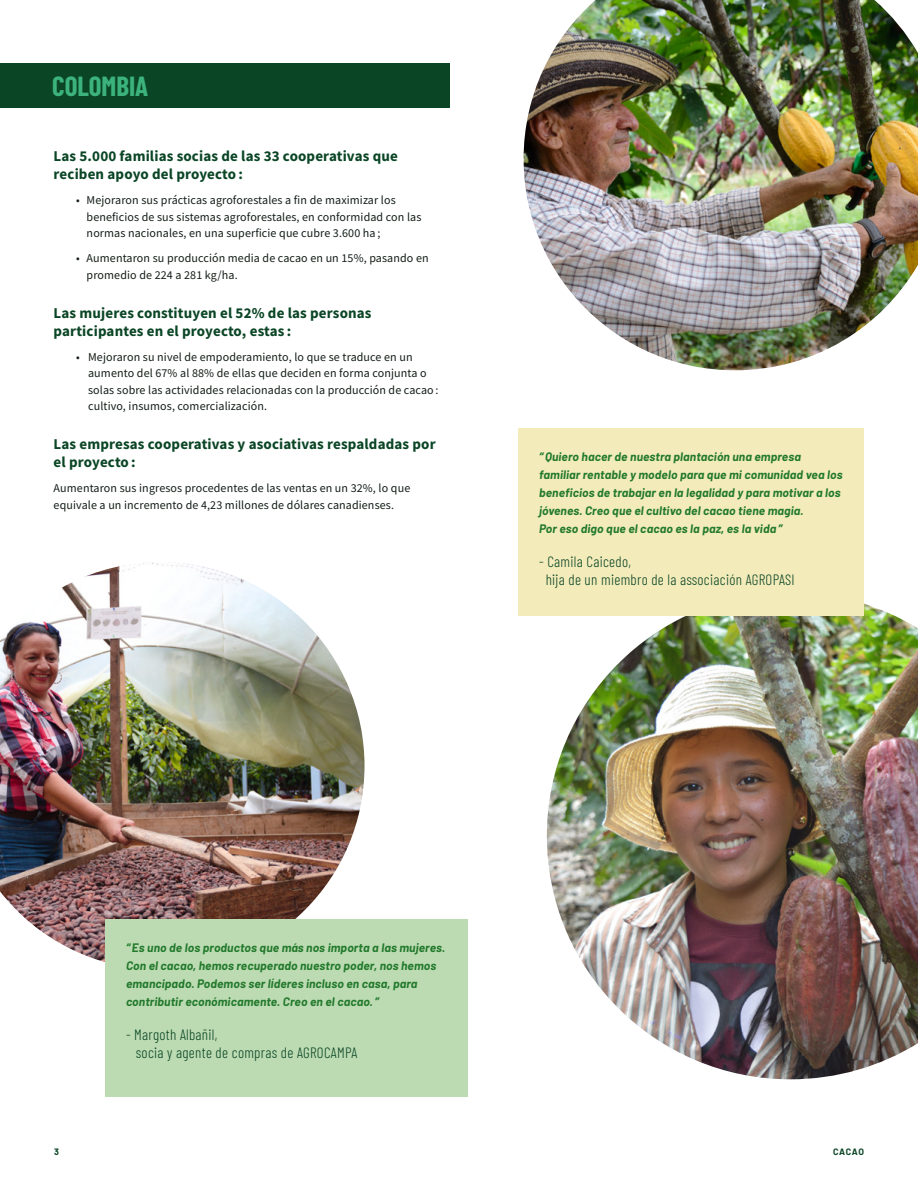
<style>
.page{position:relative;width:918px;height:1188px;background:#fff}
.page>*{position:absolute;margin:0;border:0;box-sizing:border-box;transform-origin:0 0}
.t1{font:700 27px "Barlow Condensed";color:#3cb37d}
.t2{font:700 15px/18px "Source Sans Pro";letter-spacing:.01em;color:#0a4525}
.t3{font:300 15px/18px "Barlow Condensed";letter-spacing:.02em;color:#0a4525}
.t4{font:12px/16.5px "Source Sans Pro";letter-spacing:.01em;color:#141e17}
.t5{font:italic 700 12px/18px "Barlow";letter-spacing:.01em;color:#22792c}
.t6{font:700 9px "Barlow";letter-spacing:.06em;color:#0a4525}
</style>
<div class="page">
<img style="left:524px;top:0;width:394px;height:370px">
<img style="left:547px;top:603px;width:371px;height:476px">
<img style="left:0;top:562px;width:365px;height:400px">
<div style="left:105px;top:919px;width:363px;height:177px;background:#bcdbb2"></div>
<div style="left:518px;top:428px;width:346px;height:188px;background:#f3ebba"></div>
<div style="left:0;top:63px;width:450px;height:45px;background:#0a4525"></div>
<h1 class="t1" style="left:52px;top:67px;width:98px">COLOMBIA</h1>
<p class="t2" style="left:54px;top:147px;width:346px">Las 5.000 familias socias de las 33 cooperativas que reciben apoyo del proyecto :</p>
<p class="t4" style="left:87px;top:192px;width:336px;text-indent:-10px">• Mejoraron sus prácticas agroforestales a fin de maximizar los beneficios de sus sistemas agroforestales, en conformidad con las normas nacionales, en una superficie que cubre 3.600 ha ;</p>
<p class="t4" style="left:87px;top:250px;width:344px;text-indent:-10px">• Aumentaron su producción media de cacao en un 15%, pasando en promedio de 224 a 281 kg/ha.</p>
<p class="t2" style="left:54px;top:303px;width:319px">Las mujeres constituyen el 52% de las personas participantes en el proyecto, estas :</p>
<p class="t4" style="left:88px;top:348px;width:352px;text-indent:-12px">• Mejoraron su nivel de empoderamiento, lo que se traduce en un aumento del 67% al 88% de ellas que deciden en forma conjunta o solas sobre las actividades relacionadas con la producción de cacao : cultivo, insumos, comercialización.</p>
<p class="t2" style="left:54px;top:435px;width:384px">Las empresas cooperativas y asociativas respaldadas por el proyecto :</p>
<p class="t4" style="left:54px;top:480px;width:358px">Aumentaron sus ingresos procedentes de las ventas en un 32%, lo que equivale a un incremento de 4,23 millones de dólares canadienses.</p>
<p class="t5" style="left:539px;top:447px;width:305px">“ Quiero hacer de nuestra plantación una empresa familiar rentable y modelo para que mi comunidad vea los beneficios de trabajar en la legalidad y para motivar a los jóvenes. Creo que el cultivo del cacao tiene magia.<br>Por eso digo que el cacao es la paz, es la vida ”</p>
<p class="t3" style="left:546px;top:552px;width:250px;text-indent:-7px">- Camila Caicedo,<br>hija de un miembro de la associación AGROPASI</p>
<p class="t5" style="left:126px;top:938px;width:321px">“ Es uno de los productos que más nos importa a las mujeres.<br>Con el cacao, hemos recuperado nuestro poder, nos hemos emancipado. Podemos ser lÍderes incluso en casa, para contributir económicamente. Creo en el cacao.”</p>
<p class="t3" style="left:136px;top:1024px;width:223px;text-indent:-10px">- Margoth Albañil,<br>socia y agente de compras de AGROCAMPA</p>
<p class="t6" style="left:54px;top:1145px;width:6px">3</p>
<p class="t6" style="left:833px;top:1145px;width:32px">CACAO</p>
</div>
